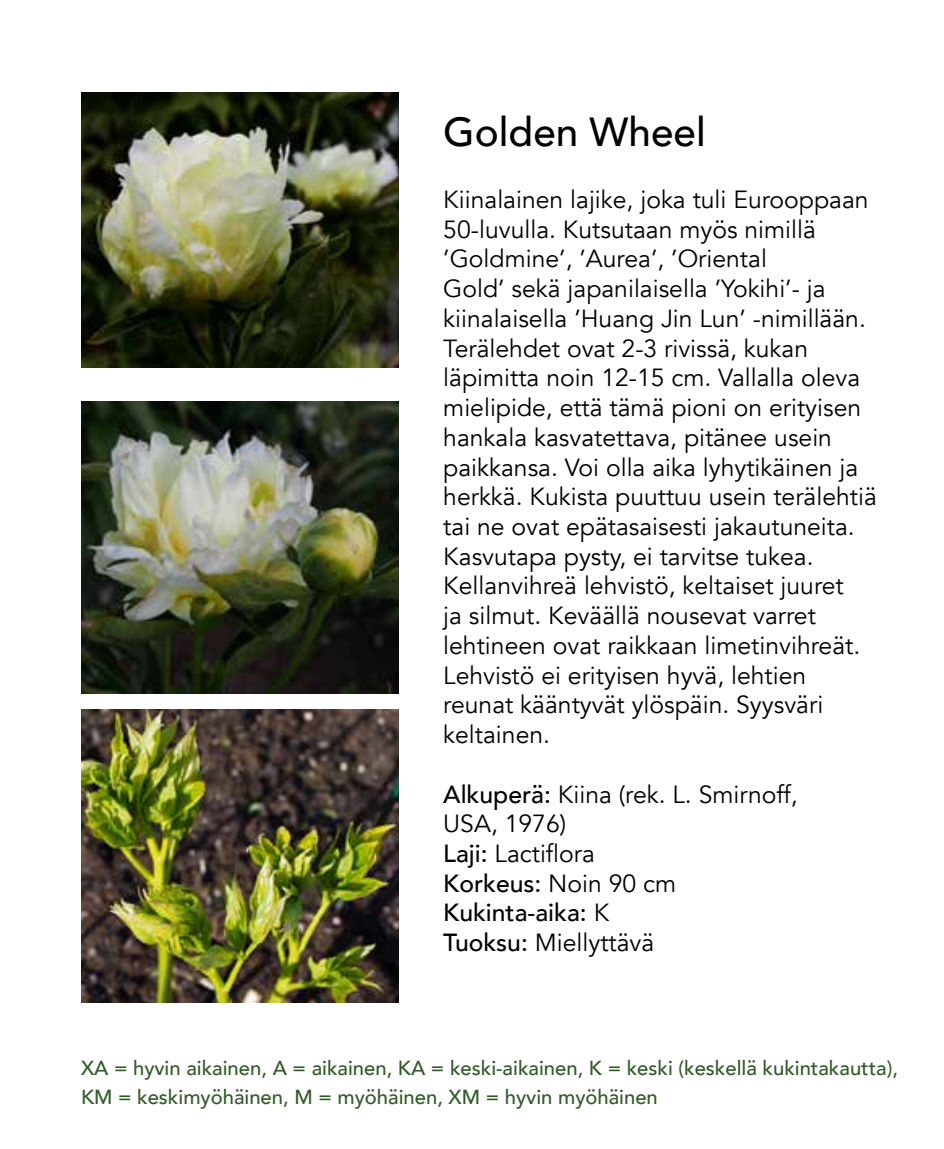
<style>
.page{position:relative;width:944px;height:1149px;background:#fff}
.page>*{position:absolute;margin:0;border:0;box-sizing:border-box;transform-origin:0 0}
.t1{font:500 40.5px "Avenir";color:#000}
.t2{font:24.75px/29.7px "Avenir";color:#000}
.t3{font:500 20.25px/29.2px "Avenir";color:#325a29}
.s1{font-weight:500}
</style>
<div class="page">
<img style="left:81px;top:93px;width:318px;height:274px">
<img style="left:81px;top:401px;width:318px;height:292px">
<img style="left:81px;top:709px;width:318px;height:292px">
<h1 class="t1" style="left:443px;top:97px;width:264px">Golden Wheel</h1>
<p class="t2" style="left:443px;top:185px;width:435px">Kiinalainen lajike, joka tuli Eurooppaan 50-luvulla. Kutsutaan myös nimillä ’Goldmine’, ’Aurea’, ’Oriental<br>Gold’ sekä japanilaisella ’Yokihi’- ja kiinalaisella ’Huang Jin Lun’ -nimillään.<br>Terälehdet ovat 2-3 rivissä, kukan läpimitta noin 12-15 cm. Vallalla oleva mielipide, että tämä pioni on erityisen hankala kasvatettava, pitänee usein paikkansa. Voi olla aika lyhytikäinen ja herkkä. Kukista puuttuu usein terälehtiä tai ne ovat epätasaisesti jakautuneita.<br>Kasvutapa pysty, ei tarvitse tukea.<br>Kellanvihreä lehvistö, keltaiset juuret<br>ja silmut. Keväällä nousevat varret lehtineen ovat raikkaan limetinvihreät.<br>Lehvistö ei erityisen hyvä, lehtien reunat kääntyvät ylöspäin. Syysväri keltainen.</p>
<p class="t2" style="left:443px;top:779px;width:356px"><span class="s1">Alkuperä:</span> Kiina (rek. L. Smirnoff,<br>USA, 1976)<br><span class="s1">Laji:</span> Lactiflora<br><span class="s1">Korkeus:</span> Noin 90 cm<br><span class="s1">Kukinta-aika:</span> K<br><span class="s1">Tuoksu:</span> Miellyttävä</p>
<p class="t3" style="left:81px;top:1051px;width:818px">XA = hyvin aikainen, A = aikainen, KA = keski-aikainen, K = keski (keskellä kukintakautta),<br>KM = keskimyöhäinen, M = myöhäinen, XM = hyvin myöhäinen</p>
</div>
